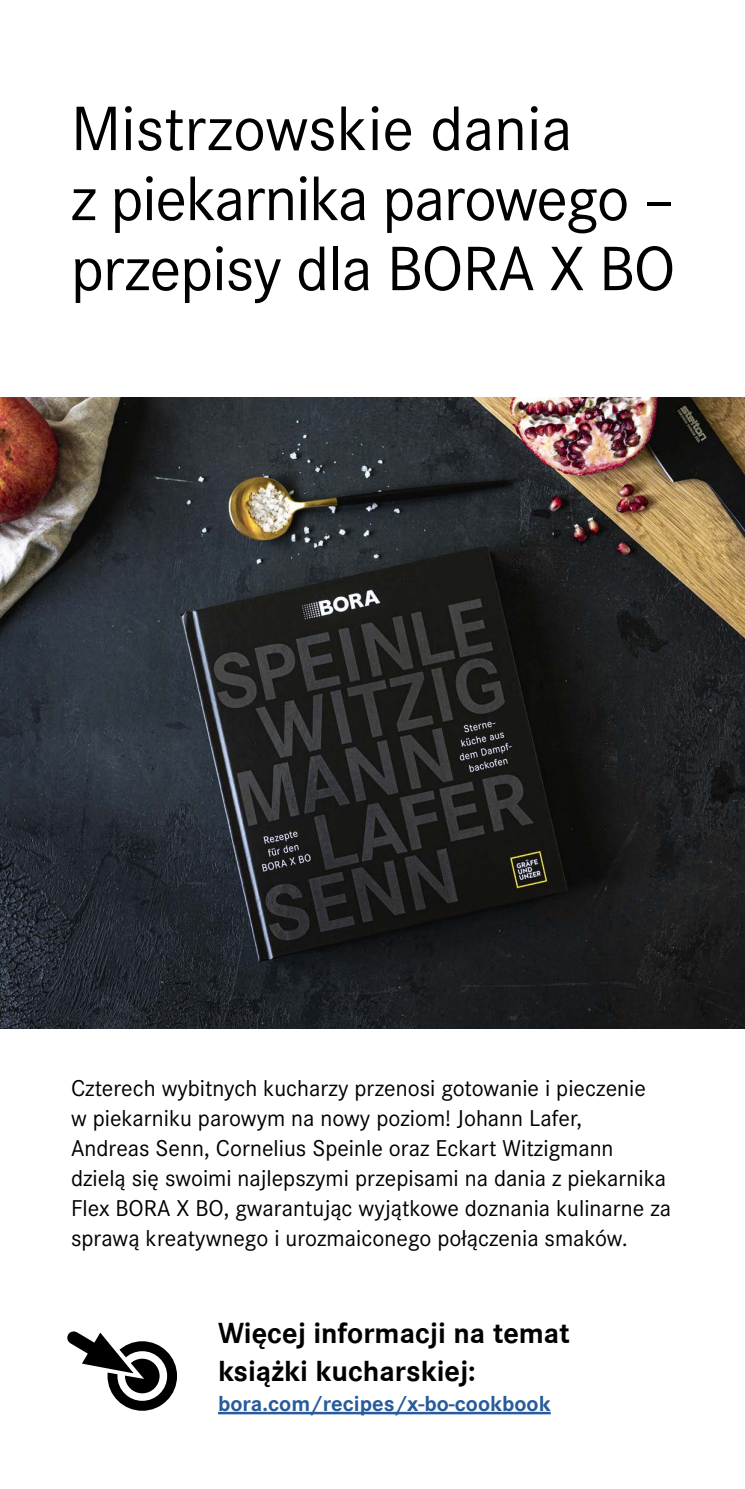
<style>
.page{position:relative;width:745px;height:1489px;background:#fff}
.page>*{position:absolute;margin:0;border:0;box-sizing:border-box;transform-origin:0 0}
.t1{font:65px/70px "Corporate S";letter-spacing:-.015em;color:#000}
.t2{font:700 30px/37.5px "Corporate S Global";color:#000}
.t3{font:23.75px/30px "Corporate S";color:#000}
.t4{font:700 22.5px "Corporate S";color:#275b9b}
</style>
<div class="page">
<div style="left:107px;top:1341px;width:70px;height:69px;background:#000;border-radius:50%"></div>
<svg style="left:121px;top:1354px;width:42px;height:42px"></svg>
<div style="left:117px;top:1350px;width:50px;height:50px;border:8px solid #fff;border-radius:50%"></div>
<svg style="left:67px;top:1331px;width:77px;height:58px"></svg>
<img style="left:0;top:397px;width:744px;height:631px">
<hr style="left:218px;top:1411px;width:332px;height:3px;background:#275b9b">
<h1 class="t1" style="left:71px;top:91px;width:606px">Mistrzowskie dania<br>z piekarnika parowego – przepisy dla BORA X BO</h1>
<p class="t3" style="left:71px;top:1072px;width:601px">Czterech wybitnych kucharzy przenosi gotowanie i pieczenie<br>w piekarniku parowym na nowy poziom! Johann Lafer,<br>Andreas Senn, Cornelius Speinle oraz Eckart Witzigmann dzielą się swoimi najlepszymi przepisami na dania z piekarnika Flex BORA X BO, gwarantując wyjątkowe doznania kulinarne za sprawą kreatywnego i urozmaiconego połączenia smaków.</p>
<p class="t2" style="left:218px;top:1313px;width:353px">Więcej informacji na temat książki kucharskiej:</p>
<p class="t4" style="left:218px;top:1387px;width:334px">bora.com/recipes/x-bo-cookbook</p>
</div>
